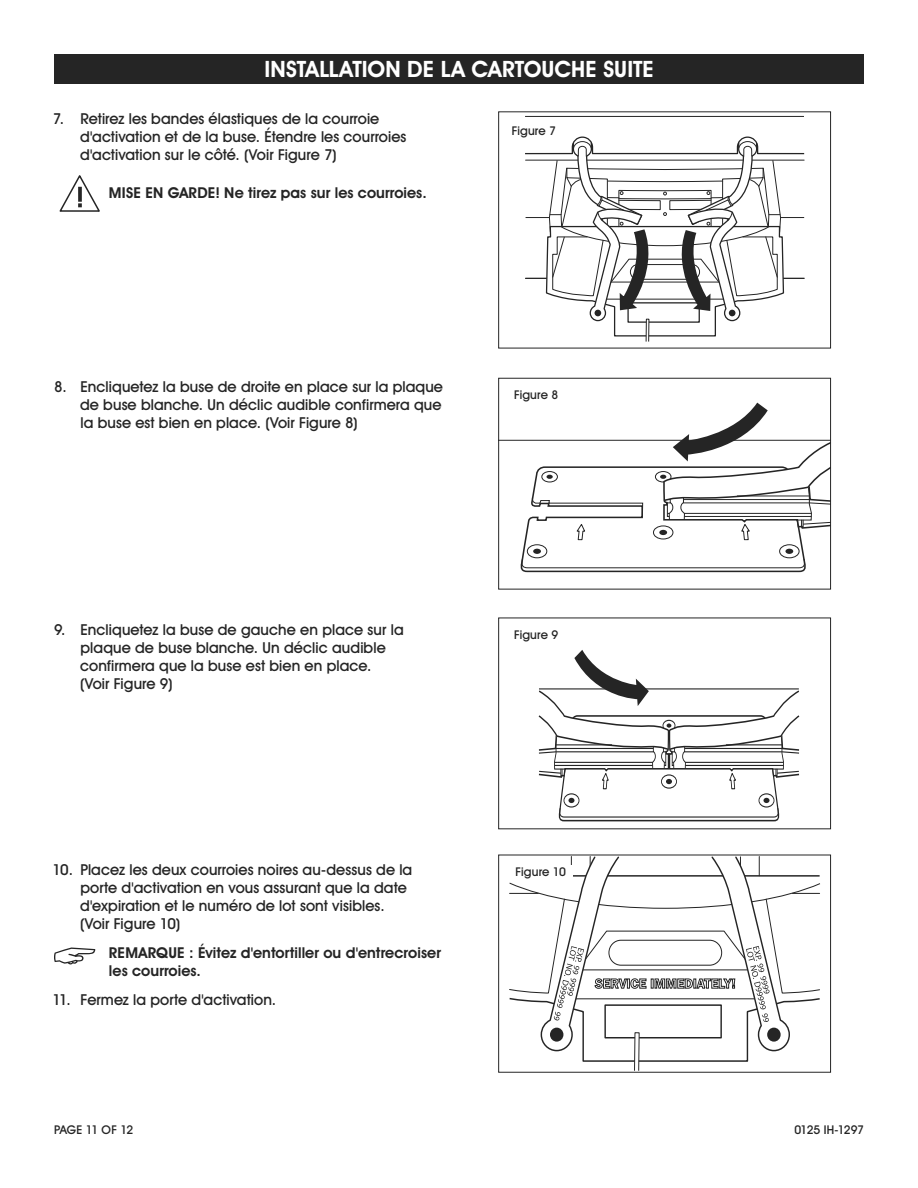
<style>
.page{position:relative;width:918px;height:1188px;background:#fff}
.page>*{position:absolute;margin:0;border:0;box-sizing:border-box;transform-origin:0 0}
.t1{font:700 22.5px "Uline Two Knine";color:#fff}
.t2{font:15px/18px "Uline Two Knine";letter-spacing:.005em;color:#252525}
.t3{font:700 15px/18px "Uline Two Knine";letter-spacing:.005em;color:#252525}
.t4{font:12px "Uline Two Knine";color:#252525}
.t5{font:12px "Uline Two Knine";letter-spacing:-.035em;color:#252525}
.t6{font:12px "Uline Two Knine";letter-spacing:-.02em;color:#252525}
</style>
<div class="page">
<svg style="left:60px;top:175px;width:40px;height:37px"></svg>
<svg style="left:54px;top:948px;width:41px;height:16px"></svg>
<div style="left:54px;top:54px;width:810px;height:30px;background:#252525"></div>
<hr style="left:525px;top:116px;width:279px;height:1px;background:#252525">
<svg style="left:525px;top:136px;width:280px;height:206px"></svg>
<div style="left:498px;top:111px;width:333px;height:237px;border:1px solid #252525"></div>
<hr style="left:499px;top:440px;width:332px;height:1px;background:#252525">
<svg style="left:520px;top:403px;width:309px;height:170px"></svg>
<div style="left:498px;top:378px;width:333px;height:212px;border:1px solid #252525"></div>
<svg style="left:538px;top:650px;width:262px;height:172px"></svg>
<div style="left:498px;top:618px;width:333px;height:211px;border:1px solid #252525"></div>
<svg style="left:509px;top:857px;width:311px;height:214px"></svg>
<div style="left:498px;top:855px;width:333px;height:218px;border:1px solid #252525"></div>
<div style="left:509px;top:865px;width:64px;height:14px;background:#fff"></div>
<h1 class="t1" style="left:264px;top:56px;width:391px">INSTALLATION DE LA CARTOUCHE SUITE</h1>
<p class="t2" style="left:80px;top:109px;width:328px;text-indent:-27px">7. Retirez les bandes élastiques de la courroie d'activation et de la buse. Étendre les courroies d'activation sur le côté. (Voir Figure 7)</p>
<p class="t3" style="left:109px;top:184px;width:319px">MISE EN GARDE! Ne tirez pas sur les courroies.</p>
<p class="t4" style="left:512px;top:123px;width:46px">Figure 7</p>
<p class="t2" style="left:80px;top:377px;width:364px;text-align:justify;text-indent:-26px">8. Encliquetez la buse de droite en place sur la plaque de buse blanche. Un déclic audible confirmera que la buse est bien en place. (Voir Figure 8)</p>
<p class="t4" style="left:514px;top:388px;width:46px">Figure 8</p>
<p class="t2" style="left:80px;top:620px;width:325px;text-indent:-26px">9. Encliquetez la buse de gauche en place sur la plaque de buse blanche. Un déclic audible confirmera que la buse est bien en place. (Voir Figure 9)</p>
<p class="t2" style="left:80px;top:861px;width:334px;text-indent:-27px">10. Placez les deux courroies noires au-dessus de la porte d'activation en vous assurant que la date d'expiration et le numéro de lot sont visibles. (Voir Figure 10)</p>
<p class="t3" style="left:109px;top:944px;width:333px">REMARQUE : Évitez d'entortiller ou d'entrecroiser les courroies.</p>
<p class="t2" style="left:53px;top:991px;width:225px">11. Fermez la porte d'activation.</p>
<p class="t4" style="left:514px;top:627px;width:46px">Figure 9</p>
<p class="t4" style="left:516px;top:864px;width:52px">Figure 10</p>
<p class="t6" style="left:54px;top:1122px;width:81px">PAGE 11 OF 12</p>
<p class="t5" style="left:794px;top:1122px;width:71px">0125 IH-1297</p>
</div>
